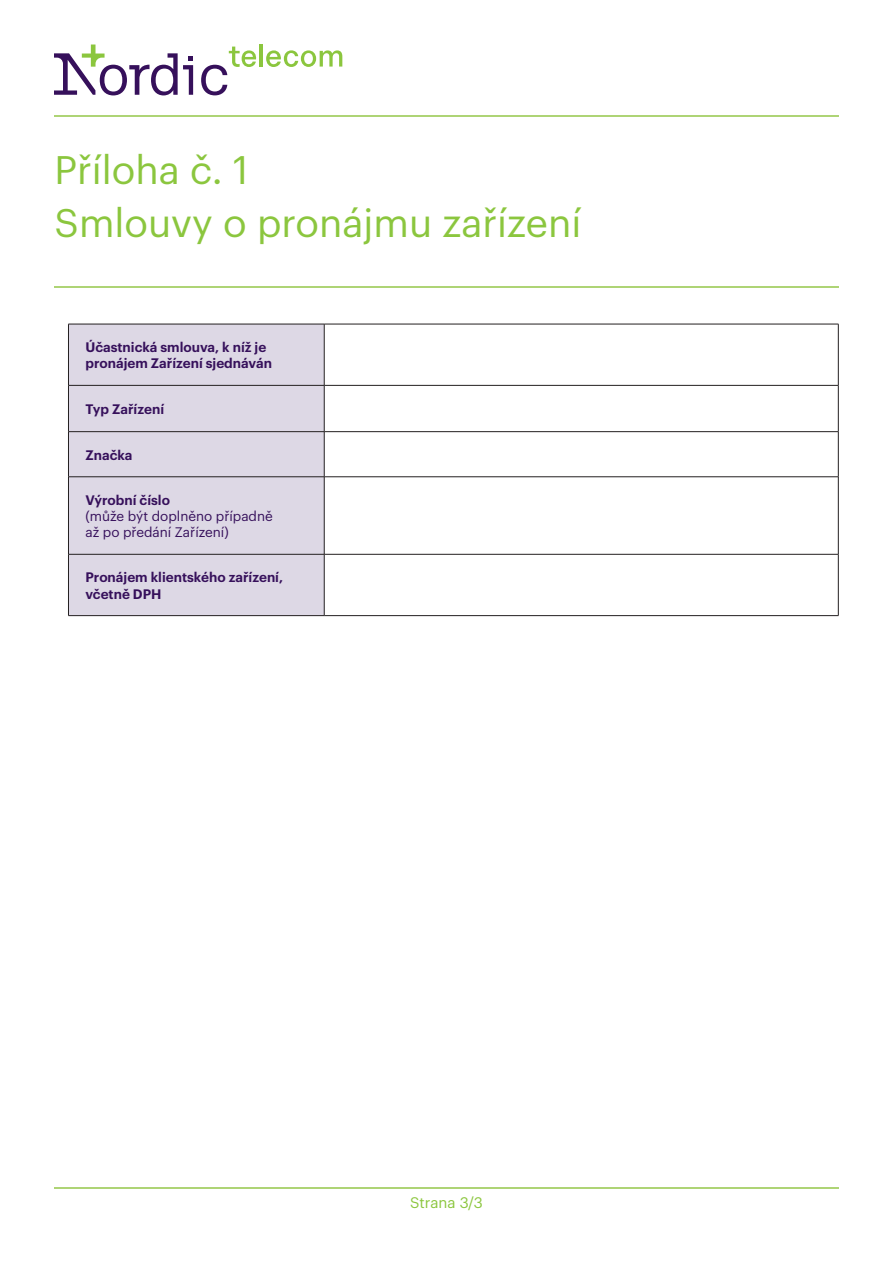
<style>
.page{position:relative;width:893px;height:1263px;background:#fff}
.page>*{position:absolute;margin:0;border:0;box-sizing:border-box;transform-origin:0 0}
.t1{font:39px/52.5px "Graphik";color:#8bc63e}
.t2{font:15px "Graphik";color:#8bc63e}
.t3{font:600 13.5px/16.2px "Graphik";color:#36105b}
.t4{font:13.5px/16.2px "Graphik";color:#36105b}
</style>
<div class="page">
<svg style="left:266px;top:50px;width:76px;height:17px"></svg>
<hr style="left:259px;top:44px;width:4px;height:23px;background:#8bc63e">
<svg style="left:54px;top:45px;width:139px;height:50px"></svg>
<svg style="left:201px;top:47px;width:56px;height:48px"></svg>
<hr style="left:55px;top:115px;width:784px;height:2px;background:#aed475">
<hr style="left:54px;top:1187px;width:785px;height:1px;background:#aed475">
<hr style="left:54px;top:286px;width:785px;height:1px;background:#aed475">
<div style="left:69px;top:325px;width:255px;height:290px;background:#ddd8e5"></div>
<hr style="left:68px;top:324px;width:256px;height:1px;background:#231f20">
<hr style="left:68px;top:324px;width:1px;height:61px;background:#231f20">
<hr style="left:324px;top:324px;width:514px;height:1px;background:#231f20">
<hr style="left:324px;top:324px;width:1px;height:61px;background:#231f20">
<hr style="left:838px;top:324px;width:1px;height:61px;background:#231f20">
<hr style="left:68px;top:385px;width:256px;height:1px;background:#231f20">
<hr style="left:68px;top:385px;width:1px;height:46px;background:#231f20">
<hr style="left:324px;top:385px;width:514px;height:1px;background:#231f20">
<hr style="left:324px;top:385px;width:1px;height:46px;background:#231f20">
<hr style="left:838px;top:385px;width:1px;height:46px;background:#231f20">
<hr style="left:68px;top:431px;width:256px;height:1px;background:#231f20">
<hr style="left:68px;top:432px;width:1px;height:45px;background:#231f20">
<hr style="left:324px;top:431px;width:514px;height:1px;background:#231f20">
<hr style="left:324px;top:432px;width:1px;height:45px;background:#231f20">
<hr style="left:838px;top:432px;width:1px;height:45px;background:#231f20">
<hr style="left:68px;top:476px;width:256px;height:1px;background:#231f20">
<hr style="left:68px;top:477px;width:1px;height:77px;background:#231f20">
<hr style="left:324px;top:476px;width:514px;height:1px;background:#231f20">
<hr style="left:324px;top:477px;width:1px;height:77px;background:#231f20">
<hr style="left:838px;top:477px;width:1px;height:77px;background:#231f20">
<hr style="left:68px;top:554px;width:256px;height:1px;background:#231f20">
<hr style="left:68px;top:554px;width:1px;height:61px;background:#231f20">
<hr style="left:324px;top:554px;width:514px;height:1px;background:#231f20">
<hr style="left:324px;top:554px;width:1px;height:61px;background:#231f20">
<hr style="left:838px;top:554px;width:1px;height:61px;background:#231f20">
<hr style="left:68px;top:615px;width:256px;height:1px;background:#231f20">
<hr style="left:324px;top:615px;width:514px;height:1px;background:#231f20">
<h1 class="t1" style="left:55px;top:141px;width:528px">Příloha č. 1<br>Smlouvy o pronájmu zařízení</h1>
<p class="t3" style="left:85px;top:338px;width:188px">Účastnická smlouva, k níž je pronájem Zařízení sjednáván</p>
<p class="t3" style="left:85px;top:400px;width:80px">Typ Zařízení</p>
<p class="t3" style="left:85px;top:446px;width:48px">Značka</p>
<p class="t3" style="left:85px;top:491px;width:86px">Výrobní číslo</p>
<p class="t4" style="left:85px;top:507px;width:189px">(může být doplněno případně až po předání Zařízení)</p>
<p class="t3" style="left:85px;top:568px;width:199px">Pronájem klientského zařízení, včetně DPH</p>
<p class="t2" style="left:410px;top:1191px;width:74px">Strana 3/3</p>
</div>
